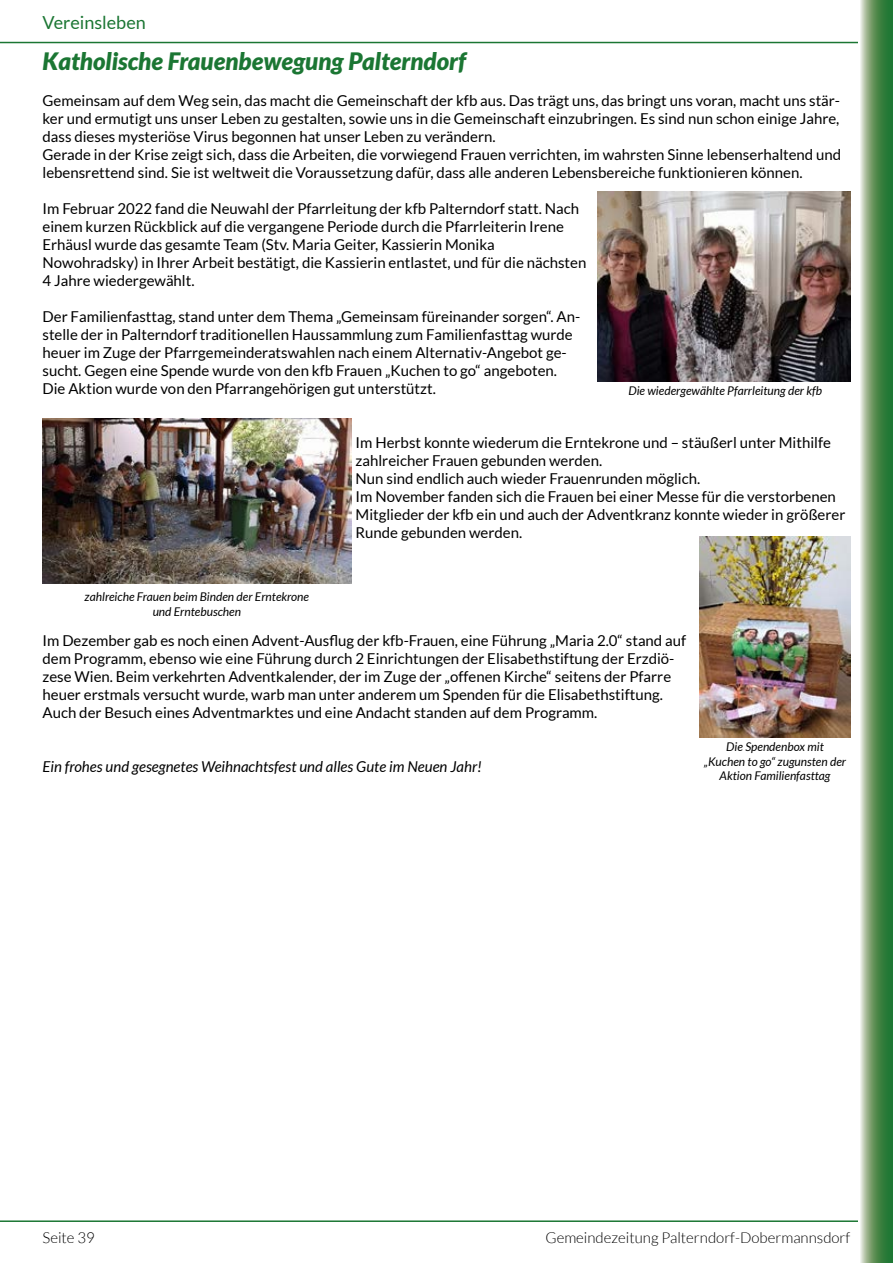
<style>
.page{position:relative;width:893px;height:1263px;background:#fff}
.page>*{position:absolute;margin:0;border:0;box-sizing:border-box;transform-origin:0 0}
.t1{font:italic 900 24px "Lato";color:#1b7633}
.t2{font:18px "Lato";color:#1b7633}
.t3{font:15px/18px "Lato";color:#000}
.t4{font:italic 15px "Lato";color:#000}
.t5{font:300 15px "Lato";color:#000}
.t6{font:italic 12px/14.4px "Lato";color:#000;text-align:center}
</style>
<div class="page">
<hr style="left:0;top:42px;width:893px;height:1px;background:#1b7633">
<hr style="left:0;top:1220px;width:893px;height:2px;background:#1b7633">
<svg style="left:859px;top:0;width:34px;height:1263px;background:#6c9d6b"></svg>
<img style="left:597px;top:191px;width:253px;height:190px">
<img style="left:700px;top:536px;width:150px;height:201px">
<img style="left:43px;top:419px;width:308px;height:165px">
<p class="t2" style="left:43px;top:12px;width:105px">Vereinsleben</p>
<h1 class="t1" style="left:43px;top:47px;width:425px">Katholische Frauenbewegung Palterndorf</h1>
<p class="t3" style="left:43px;top:92px;width:800px">Gemeinsam auf dem Weg sein, das macht die Gemeinschaft der kfb aus. Das trägt uns, das bringt uns voran, macht uns stär&shy;ker und ermutigt uns unser Leben zu gestalten, sowie uns in die Gemeinschaft einzubringen. Es sind nun schon einige Jahre, dass dieses mysteriöse Virus begonnen hat unser Leben zu verändern.<br>Gerade in der Krise zeigt sich, dass die Arbeiten, die vorwiegend Frauen verrichten, im wahrsten Sinne lebenserhaltend und lebensrettend sind. Sie ist weltweit die Voraussetzung dafür, dass alle anderen Lebensbereiche funktionieren können.</p>
<p class="t3" style="left:43px;top:200px;width:545px">Im Februar 2022 fand die Neuwahl der Pfarrleitung der kfb Palterndorf statt. Nach einem kurzen Rückblick auf die vergangene Periode durch die Pfarrleiterin Irene Erhäusl wurde das gesamte Team (Stv. Maria Geiter, Kassierin Monika Nowohradsky) in Ihrer Arbeit bestätigt, die Kassierin entlastet, und für die nächsten 4 Jahre wiedergewählt.</p>
<p class="t3" style="left:43px;top:308px;width:539px">Der Familienfasttag, stand unter dem Thema „Gemeinsam füreinander sorgen“. An&shy;stelle der in Palterndorf traditionellen Haussammlung zum Familienfasttag wurde heuer im Zuge der Pfarrgemeinderatswahlen nach einem Alternativ-Angebot ge&shy;sucht. Gegen eine Spende wurde von den kfb Frauen „Kuchen to go“ angeboten.<br>Die Aktion wurde von den Pfarrangehörigen gut unterstützt.</p>
<p class="t6" style="left:628px;top:384px;width:195px">Die wiedergewählte Pfarrleitung der kfb</p>
<p class="t6" style="left:85px;top:590px;width:226px">zahlreiche Frauen beim Binden der Erntekrone und Erntebuschen</p>
<p class="t3" style="left:356px;top:434px;width:491px">Im Herbst konnte wiederum die Erntekrone und – stäußerl unter Mithilfe zahlreicher Frauen gebunden werden.<br>Nun sind endlich auch wieder Frauenrunden möglich.<br>Im November fanden sich die Frauen bei einer Messe für die verstorbenen Mitglieder der kfb ein und auch der Adventkranz konnte wieder in größerer Runde gebunden werden.</p>
<p class="t3" style="left:43px;top:632px;width:645px">Im Dezember gab es noch einen Advent-Ausflug der kfb-Frauen, eine Führung „Maria 2.0“ stand auf dem Programm, ebenso wie eine Führung durch 2 Einrichtungen der Elisabethstiftung der Erzdiö&shy;zese Wien. Beim verkehrten Adventkalender, der im Zuge der „offenen Kirche“ seitens der Pfarre heuer erstmals versucht wurde, warb man unter anderem um Spenden für die Elisabethstiftung.<br>Auch der Besuch eines Adventmarktes und eine Andacht standen auf dem Programm.</p>
<p class="t4" style="left:43px;top:759px;width:441px">Ein frohes und gesegnetes Weihnachtsfest und alles Gute im Neuen Jahr!</p>
<p class="t6" style="left:704px;top:740px;width:144px">Die Spendenbox mit<br>„Kuchen to go“ zugunsten der<br>Aktion Familienfasttag</p>
<p class="t5" style="left:43px;top:1229px;width:54px">Seite 39</p>
<p class="t5" style="left:545px;top:1229px;width:306px">Gemeindezeitung Palterndorf-Dobermannsdorf</p>
</div>
